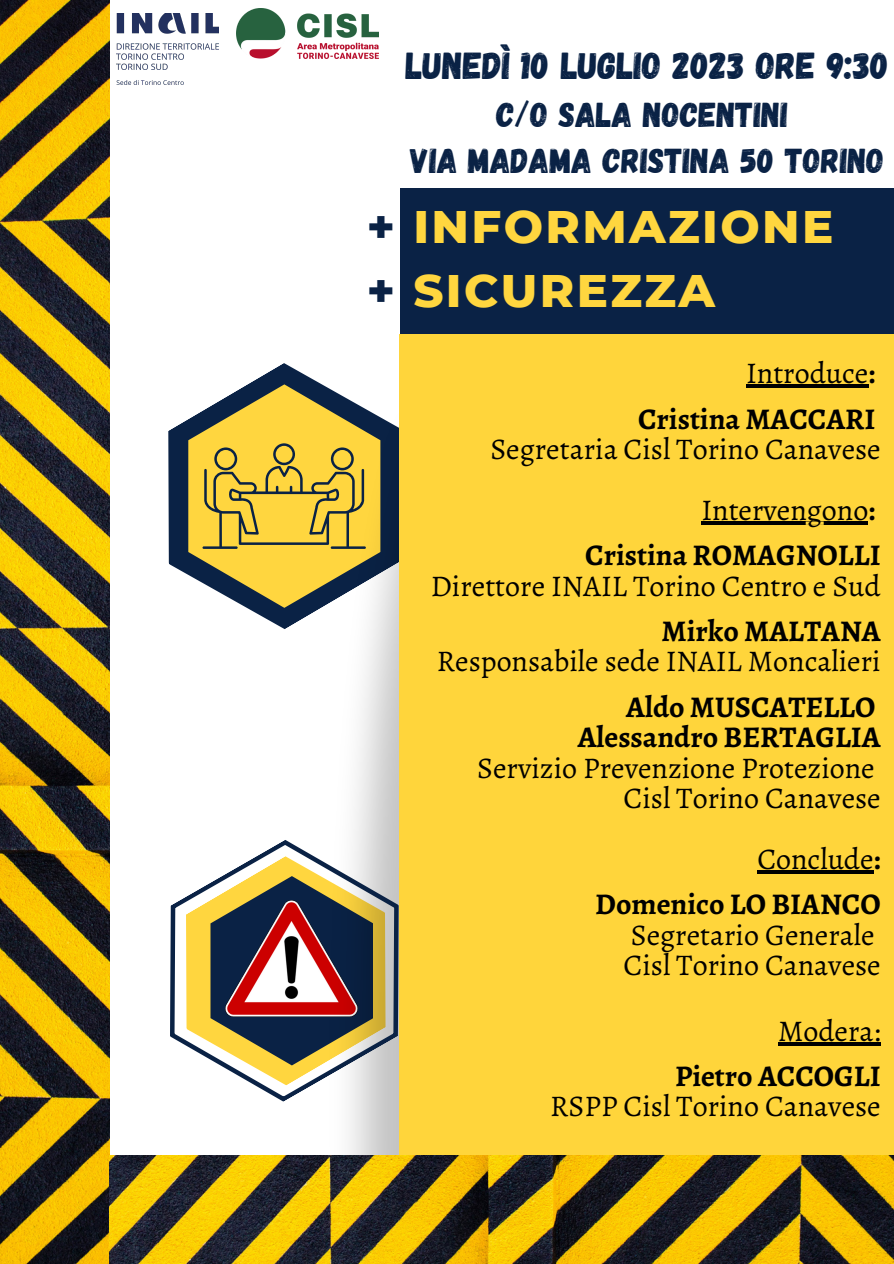
<style>
.page{position:relative;width:894px;height:1264px;background:#fff}
.page>*{position:absolute;margin:0;border:0;box-sizing:border-box;transform-origin:0 0}
.t1{font:800 46.5px "Montserrat";letter-spacing:.05em;color:#ffd63f}
.t2{font:37.5px "Gagalin";color:#0a2245}
.t3{font:34.5px "Gagalin";color:#0a2245}
.t4{font:30px "Alegreya";color:#000}
.t5{font:700 30px "Alegreya";color:#000}
.s1{color:#0a2245}
.s2{font-weight:700}
</style>
<div class="page">
<svg style="left:168px;top:378px;width:90px;height:236px"></svg>
<div style="left:400px;top:188px;width:493px;height:146px;background:#0a2245"></div>
<img style="left:237px;top:9px;width:142px;height:49px">
<img style="left:0;top:0;width:110px;height:1263px">
<svg style="left:188px;top:384px;width:70px;height:224px;background:#bdab59"></svg>
<img style="left:258px;top:334px;width:142px;height:821px">
<div style="left:400px;top:334px;width:493px;height:929px;background:#ffd53b"></div>
<img style="left:110px;top:1155px;width:783px;height:108px">
<svg style="left:170px;top:839px;width:228px;height:262px"></svg>
<hr style="left:745px;top:385px;width:123px;height:3px;background:#000">
<hr style="left:701px;top:521px;width:167px;height:3px;background:#000">
<hr style="left:757px;top:870px;width:116px;height:3px;background:#000">
<hr style="left:777px;top:1042px;width:103px;height:3px;background:#000">
<img style="left:117px;top:14px;width:101px;height:71px">
<p class="t2" style="left:405px;top:41px;width:484px">LUNEDÌ 10 LUGLIO 2023 ORE 9:30</p>
<p class="t3" style="left:496px;top:92px;width:293px">C/O SALA NOCENTINI</p>
<p class="t3" style="left:410px;top:138px;width:475px">VIA MADAMA CRISTINA 50 TORINO</p>
<p class="t1" style="left:367px;top:198px;width:468px"><span class="s1">+</span> INFORMAZIONE</p>
<p class="t1" style="left:367px;top:262px;width:349px"><span class="s1">+</span> SICUREZZA</p>
<p class="t4" style="left:745px;top:352px;width:131px">Introduce<span class="s2">:</span></p>
<p class="t5" style="left:638px;top:398px;width:239px">Cristina MACCARI</p>
<p class="t4" style="left:490px;top:428px;width:391px">Segretaria Cisl Torino Canavese</p>
<p class="t4" style="left:701px;top:489px;width:175px">Intervengono<span class="s2">:</span></p>
<p class="t5" style="left:585px;top:534px;width:297px">Cristina ROMAGNOLLI</p>
<p class="t4" style="left:430px;top:565px;width:451px">Direttore INAIL Torino Centro e Sud</p>
<p class="t5" style="left:661px;top:610px;width:220px">Mirko MALTANA</p>
<p class="t4" style="left:437px;top:641px;width:445px">Responsabile sede INAIL Moncalieri</p>
<p class="t5" style="left:626px;top:686px;width:250px">Aldo MUSCATELLO</p>
<p class="t5" style="left:577px;top:716px;width:304px">Alessandro BERTAGLIA</p>
<p class="t4" style="left:477px;top:747px;width:399px">Servizio Prevenzione Protezione</p>
<p class="t4" style="left:623px;top:777px;width:258px">Cisl Torino Canavese</p>
<p class="t4" style="left:757px;top:838px;width:125px">Conclude<span class="s2">:</span></p>
<p class="t5" style="left:595px;top:884px;width:287px">Domenico LO BIANCO</p>
<p class="t4" style="left:630px;top:914px;width:245px">Segretario Generale</p>
<p class="t4" style="left:623px;top:944px;width:258px">Cisl Torino Canavese</p>
<p class="t4" style="left:777px;top:1010px;width:104px">Modera:</p>
<p class="t5" style="left:674px;top:1055px;width:207px">Pietro ACCOGLI</p>
<p class="t4" style="left:550px;top:1085px;width:332px">RSPP Cisl Torino Canavese</p>
</div>
